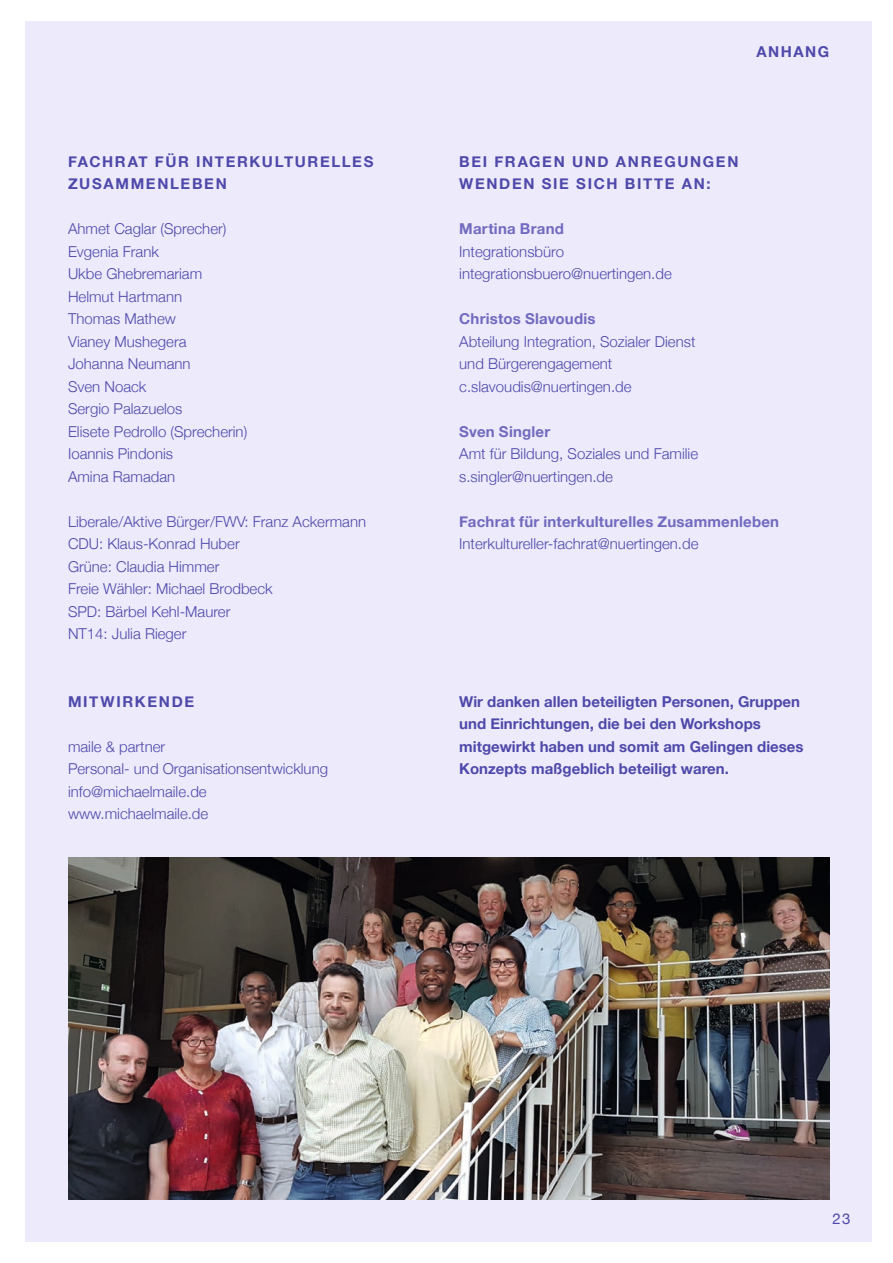
<style>
.page{position:relative;width:893px;height:1263px;background:#fff}
.page>*{position:absolute;margin:0;border:0;box-sizing:border-box;transform-origin:0 0}
.t1{font:300 15px/22.5px "Helvetica Neue";color:#4e49aa}
.t2{font:700 15px/22.5px "Helvetica Neue";color:#4e49aa}
.t3{font:700 15px/22.5px "Helvetica Neue";letter-spacing:.11em;color:#4e49aa}
.t4{font:700 15px "Helvetica Neue";letter-spacing:.015em;color:#716abf}
.t5{font:15px "Helvetica Neue";color:#4e49aa}
</style>
<div class="page">
<div style="left:26px;top:21px;width:846px;height:1221px;background:#edeafb"></div>
<img style="left:68px;top:857px;width:761px;height:342px">
<p class="t3" style="left:68px;top:150px;width:307px">FACHRAT FÜR INTERKULTURELLES<br>ZUSAMMENLEBEN</p>
<p class="t1" style="left:68px;top:216px;width:181px">Ahmet Caglar (Sprecher)<br>Evgenia Frank<br>Ukbe Ghebremariam<br>Helmut Hartmann<br>Thomas Mathew<br>Vianey Mushegera<br>Johanna Neumann<br>Sven Noack<br>Sergio Palazuelos<br>Elisete Pedrollo (Sprecherin)<br>Ioannis Pindonis<br>Amina Ramadan</p>
<p class="t1" style="left:68px;top:509px;width:300px">Liberale/Aktive Bürger/FWV: Franz Ackermann<br>CDU: Klaus-Konrad Huber<br>Grüne: Claudia Himmer<br>Freie Wähler: Michael Brodbeck<br>SPD: Bärbel Kehl-Maurer<br>NT14: Julia Rieger</p>
<p class="t3" style="left:68px;top:690px;width:128px">MITWIRKENDE</p>
<p class="t1" style="left:68px;top:734px;width:262px">maile &amp; partner<br>Personal- und Organisationsentwicklung info@michaelmaile. de<br>www. michaelmaile. de</p>
<p class="t2" style="left:756px;top:41px;width:74px">ANHANG</p>
<p class="t3" style="left:459px;top:150px;width:281px">BEI FRAGEN UND ANREGUNGEN<br>WENDEN SIE SICH BITTE AN:</p>
<p class="t4" style="left:459px;top:217px;width:106px">Martina Brand</p>
<p class="t1" style="left:459px;top:239px;width:214px">Integrationsbüro integrationsbuero@nuertingen. de</p>
<p class="t4" style="left:459px;top:307px;width:138px">Christos Slavoudis</p>
<p class="t1" style="left:459px;top:329px;width:238px">Abteilung Integration, Sozialer Dienst und Bürgerengagement<br>c. slavoudis@nuertingen. de</p>
<p class="t4" style="left:459px;top:419px;width:92px">Sven Singler</p>
<p class="t1" style="left:459px;top:441px;width:240px">Amt für Bildung, Soziales und Familie s. singler@nuertingen. de</p>
<p class="t4" style="left:459px;top:509px;width:321px">Fachrat für interkulturelles Zusammenleben</p>
<p class="t1" style="left:459px;top:531px;width:241px">Interkultureller-fachrat@nuertingen. de</p>
<p class="t2" style="left:459px;top:690px;width:346px">Wir danken allen beteiligten Personen, Gruppen und Einrichtungen, die bei den Workshops mitgewirkt haben und somit am Gelingen dieses Konzepts maßgeblich beteiligt waren.</p>
<p class="t5" style="left:832px;top:1208px;width:20px">23</p>
</div>
